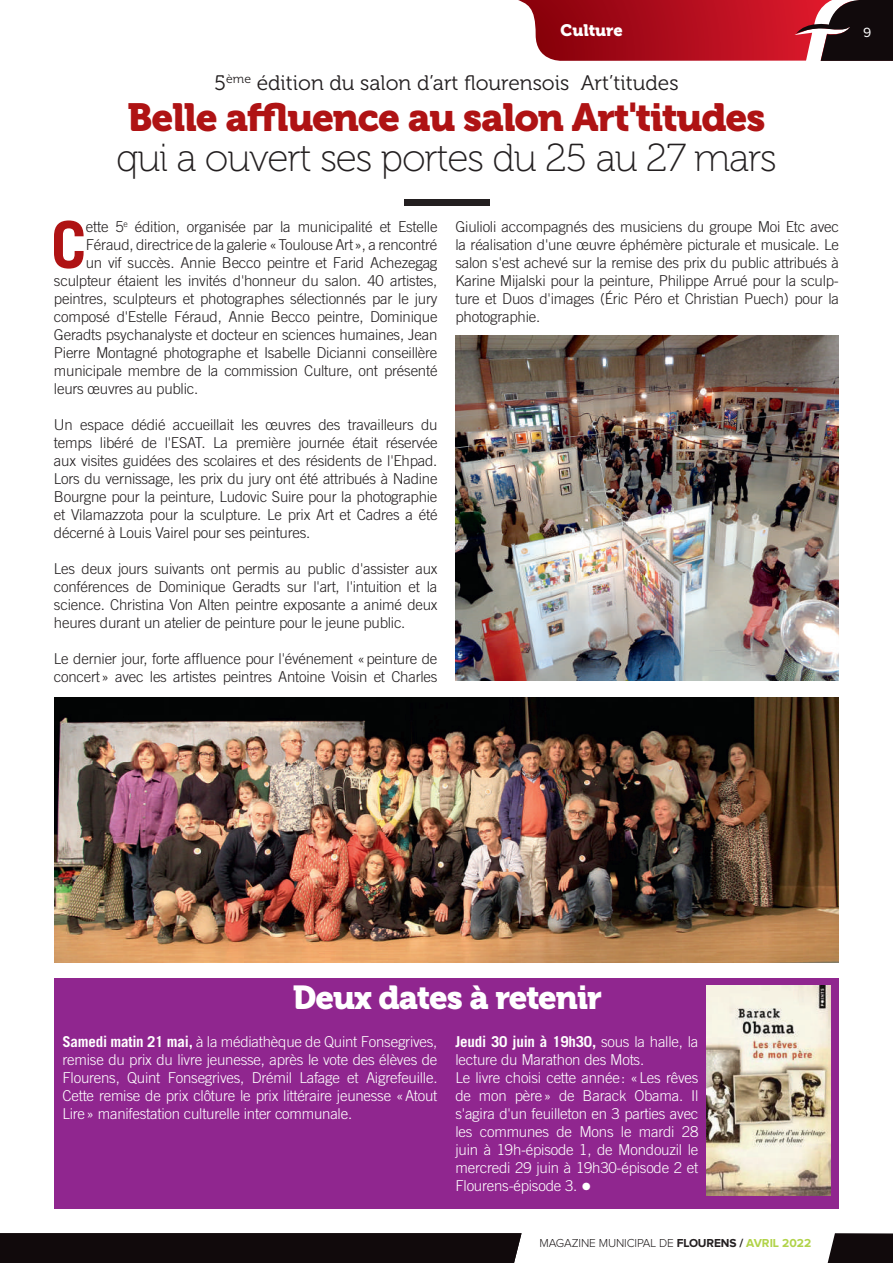
<style>
.page{position:relative;width:893px;height:1263px;background:#fff}
.page>*{position:absolute;margin:0;border:0;box-sizing:border-box;transform-origin:0 0}
.t1{font:700 64.8px "Trade Gothic LT Std";color:#af1314}
.t2{font:39px "Museo 900";letter-spacing:-.03em;color:#af1314}
.t3{font:39px "Museo 100";letter-spacing:-.03em;color:#231f20}
.t4{font:33px "Museo 900";letter-spacing:-.03em;color:#fff}
.t5{font:21px "Museo 300";color:#231f20}
.t6{font:16.5px "Museo 900";color:#fff}
.t7{font:300 15px/18px "Trade Gothic LT Std";letter-spacing:-.015em;color:#231f20;text-align:justify}
.t8{font:300 15px/18px "Trade Gothic LT Std";letter-spacing:-.015em;color:#fff;text-align:justify}
.t9{font:13.8px "Proxima Nova";color:#fff}
.t10{font:300 12px "Proxima Nova";letter-spacing:-.01em;color:#231f20}
.s1{font-weight:700}
.s2{font-size:21px}
.s3{font-weight:700;color:#b1d349}
</style>
<div class="page">
<div style="left:404px;top:199px;width:85px;height:7px;background:#231f20"></div>
<div style="left:54px;top:978px;width:785px;height:231px;background:#90268f"></div>
<img style="left:707px;top:986px;width:123px;height:210px">
<img style="left:455px;top:336px;width:384px;height:344px">
<img style="left:54px;top:697px;width:785px;height:265px">
<svg style="left:827px;top:1233px;width:66px;height:30px;background:#231c1e"></svg>
<svg style="left:518px;top:0;width:375px;height:61px;background:#9d242f"></svg>
<div style="left:0;top:1233px;width:522px;height:30px;background:#110a0c"></div>
<p class="t6" style="left:560px;top:21px;width:64px">Culture</p>
<h3 class="t5" style="left:214px;top:72px;width:466px">5<sup>ème</sup> édition du salon d’art flourensois Art’titudes</h3>
<h2 class="t2" style="left:128px;top:95px;width:639px">Belle affluence au salon Art'titudes</h2>
<h2 class="t3" style="left:116px;top:137px;width:662px">qui a ouvert ses portes du 25 au 27 mars</h2>
<h1 class="t1" style="left:51px;top:205px;width:38px">C</h1>
<p class="t7" style="left:86px;top:217px;width:353px">ette 5<sup>e</sup> édition, organisée par la municipalité et Estelle</p>
<p class="t7" style="left:86px;top:235px;width:353px">Féraud, directrice de la galerie «Toulouse Art», a rencontré</p>
<p class="t7" style="left:86px;top:253px;width:353px">un vif succès. Annie Becco peintre et Farid Achezegag</p>
<p class="t7" style="left:54px;top:271px;width:385px">sculpteur étaient les invités d'honneur du salon. 40 artistes,</p>
<p class="t7" style="left:54px;top:289px;width:385px">peintres, sculpteurs et photographes sélectionnés par le jury</p>
<p class="t7" style="left:54px;top:307px;width:385px">composé d'Estelle Féraud, Annie Becco peintre, Dominique</p>
<p class="t7" style="left:54px;top:325px;width:385px">Geradts psychanalyste et docteur en sciences humaines, Jean</p>
<p class="t7" style="left:54px;top:343px;width:385px">Pierre Montagné photographe et Isabelle Dicianni conseillère</p>
<p class="t7" style="left:54px;top:361px;width:385px">municipale membre de la commission Culture, ont présenté</p>
<p class="t7" style="left:54px;top:379px;width:146px">leurs œuvres au public.</p>
<p class="t7" style="left:54px;top:415px;width:385px">Un espace dédié accueillait les œuvres des travailleurs du temps libéré de l'ESAT. La première journée était réservée aux visites guidées des scolaires et des résidents de l'Ehpad.<br>Lors du vernissage, les prix du jury ont été attribués à Nadine Bourgne pour la peinture, Ludovic Suire pour la photographie et Vilamazzota pour la sculpture. Le prix Art et Cadres a été décerné à Louis Vairel pour ses peintures.</p>
<p class="t7" style="left:54px;top:559px;width:385px">Les deux jours suivants ont permis au public d'assister aux conférences de Dominique Geradts sur l'art, l'intuition et la science. Christina Von Alten peintre exposante a animé deux heures durant un atelier de peinture pour le jeune public.</p>
<p class="t7" style="left:54px;top:649px;width:385px">Le dernier jour, forte affluence pour l'événement «peinture de concert» avec les artistes peintres Antoine Voisin et Charles</p>
<p class="t7" style="left:455px;top:217px;width:385px">Giulioli accompagnés des musiciens du groupe Moi Etc avec la réalisation d'une œuvre éphémère picturale et musicale. Le salon s'est achevé sur la remise des prix du public attribués à Karine Mijalski pour la peinture, Philippe Arrué pour la sculp&shy;ture et Duos d'images (Éric Péro et Christian Puech) pour la photographie.</p>
<p class="t9" style="left:863px;top:26px;width:10px">9</p>
<h3 class="t4" style="left:293px;top:979px;width:311px">Deux dates à retenir</h3>
<p class="t8" style="left:63px;top:1032px;width:376px"><span class="s1">Samedi matin 21 mai,</span> à la médiathèque de Quint Fonsegrives, remise du prix du livre jeunesse, après le vote des élèves de Flourens, Quint Fonsegrives, Drémil Lafage et Aigrefeuille.<br>Cette remise de prix clôture le prix littéraire jeunesse «Atout Lire» manifestation culturelle inter communale.</p>
<p class="t8" style="left:455px;top:1032px;width:244px;text-align:left"><span class="s1">Jeudi 30 juin à 19h30,</span> sous la halle, la lecture du Marathon des Mots.<br>Le livre choisi cette année: «Les rêves de mon père» de Barack Obama. Il s'agira d'un feuilleton en 3 parties avec les communes de Mons le mardi 28 juin à 19h-épisode 1, de Mondouzil le mercredi 29 juin à 19h30-épisode 2 et Flourens-épisode 3. <span class="s2">•</span></p>
<p class="t10" style="left:539px;top:1238px;width:273px">MAGAZINE MUNICIPAL DE <span class="s1">FLOURENS /</span> <span class="s3">AVRIL 2022</span></p>
</div>
